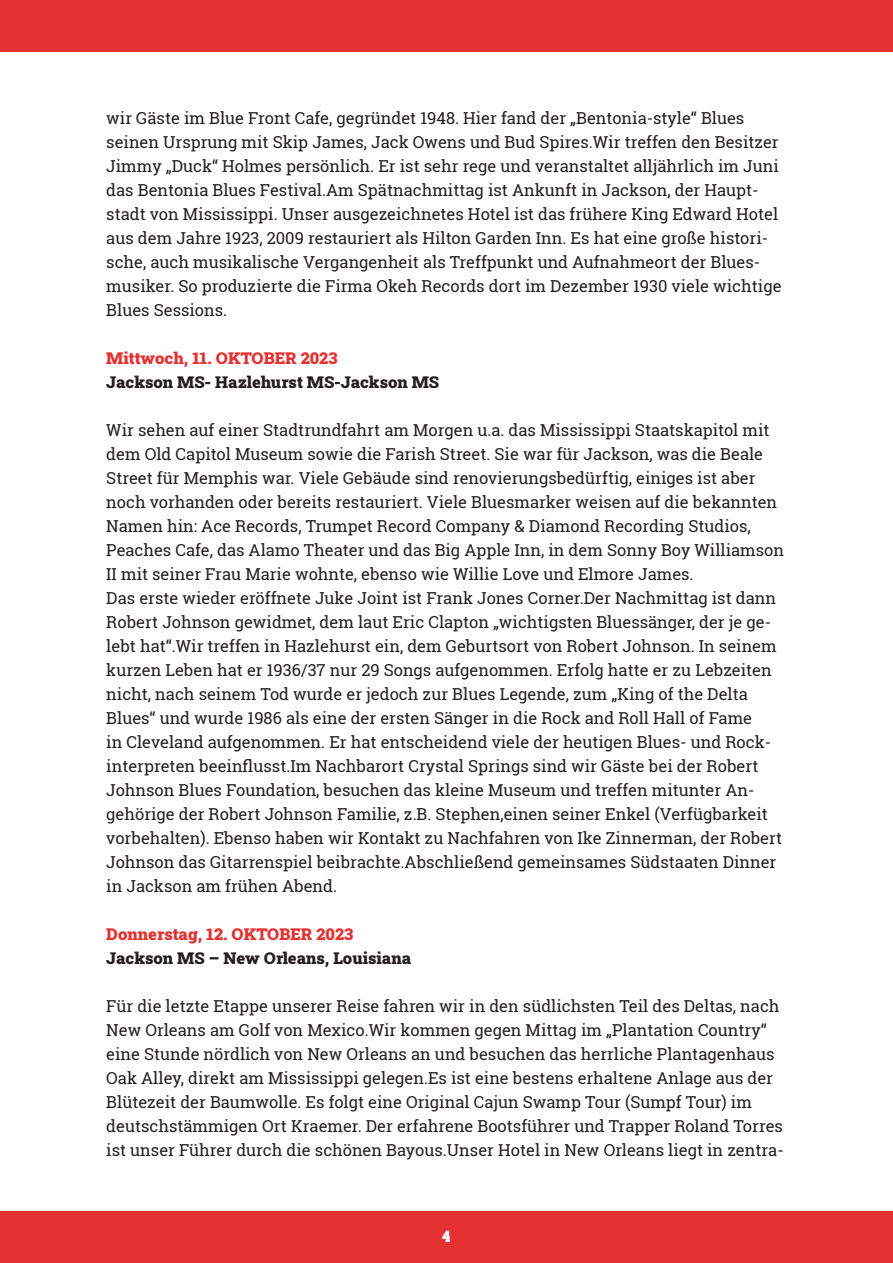
<style>
.page{position:relative;width:893px;height:1263px;background:#fff}
.page>*{position:absolute;margin:0;border:0;box-sizing:border-box;transform-origin:0 0}
.t1{font:16.5px/24px "Roboto Slab";color:#231f20}
.t2{font:900 16.5px "Roboto Slab";color:#231f20}
.t3{font:900 16.5px "Roboto Slab";color:#e43030}
.t4{font:15px "Faltige";color:#fff}
</style>
<div class="page">
<div style="left:0;top:1211px;width:893px;height:52px;background:#e43030"></div>
<div style="left:0;top:0;width:893px;height:51px;background:#e43030"></div>
<p class="t1" style="left:106px;top:105px;width:677px">wir Gäste im Blue Front Cafe, gegründet 1948. Hier fand der „Bentonia-style“ Blues seinen Ursprung mit Skip James, Jack Owens und Bud Spires.Wir treffen den Besitzer Jimmy „Duck“ Holmes persönlich. Er ist sehr rege und veranstaltet alljährlich im Juni das Bentonia Blues Festival.Am Spätnachmittag ist Ankunft in Jackson, der Haupt&shy;stadt von Mississippi. Unser ausgezeichnetes Hotel ist das frühere King Edward Hotel aus dem Jahre 1923, 2009 restauriert als Hilton Garden Inn. Es hat eine große histori&shy;sche, auch musikalische Vergangenheit als Treffpunkt und Aufnahmeort der Blues&shy;musiker. So produzierte die Firma Okeh Records dort im Dezember 1930 viele wichtige Blues Sessions.</p>
<p class="t3" style="left:106px;top:346px;width:233px">Mittwoch, 11. OKTOBER 2023</p>
<p class="t2" style="left:106px;top:370px;width:334px">Jackson MS- Hazlehurst MS-Jackson MS</p>
<p class="t1" style="left:106px;top:417px;width:679px">Wir sehen auf einer Stadtrundfahrt am Morgen u.a. das Mississippi Staatskapitol mit dem Old Capitol Museum sowie die Farish Street. Sie war für Jackson, was die Beale Street für Memphis war. Viele Gebäude sind renovierungsbedürftig, einiges ist aber noch vorhanden oder bereits restauriert. Viele Bluesmarker weisen auf die bekannten Namen hin: Ace Records, Trumpet Record Company &amp; Diamond Recording Studios, Peaches Cafe, das Alamo Theater und das Big Apple Inn, in dem Sonny Boy Williamson II mit seiner Frau Marie wohnte, ebenso wie Willie Love und Elmore James.<br>Das erste wieder eröffnete Juke Joint ist Frank Jones Corner.Der Nachmittag ist dann Robert Johnson gewidmet, dem laut Eric Clapton „wichtigsten Bluessänger, der je ge&shy;lebt hat“.Wir treffen in Hazlehurst ein, dem Geburtsort von Robert Johnson. In seinem kurzen Leben hat er 1936/37 nur 29 Songs aufgenommen. Erfolg hatte er zu Lebzeiten nicht, nach seinem Tod wurde er jedoch zur Blues Legende, zum „King of the Delta Blues“ und wurde 1986 als eine der ersten Sänger in die Rock and Roll Hall of Fame<br>in Cleveland aufgenommen. Er hat entscheidend viele der heutigen Blues- und Rock&shy;interpreten beeinflusst.Im Nachbarort Crystal Springs sind wir Gäste bei der Robert Johnson Blues Foundation, besuchen das kleine Museum und treffen mitunter An&shy;gehörige der Robert Johnson Familie, z.B. Stephen,einen seiner Enkel (Verfügbarkeit vorbehalten). Ebenso haben wir Kontakt zu Nachfahren von Ike Zinnerman, der Robert Johnson das Gitarrenspiel beibrachte.Abschließend gemeinsames Südstaaten Dinner in Jackson am frühen Abend.</p>
<p class="t3" style="left:106px;top:922px;width:248px">Donnerstag, 12. OKTOBER 2023</p>
<p class="t2" style="left:106px;top:946px;width:306px">Jackson MS – New Orleans, Louisiana</p>
<p class="t1" style="left:106px;top:993px;width:679px">Für die letzte Etappe unserer Reise fahren wir in den südlichsten Teil des Deltas, nach New Orleans am Golf von Mexico.Wir kommen gegen Mittag im „Plantation Country“ eine Stunde nördlich von New Orleans an und besuchen das herrliche Plantagenhaus Oak Alley, direkt am Mississippi gelegen.Es ist eine bestens erhaltene Anlage aus der Blütezeit der Baumwolle. Es folgt eine Original Cajun Swamp Tour (Sumpf Tour) im deutschstämmigen Ort Kraemer. Der erfahrene Bootsführer und Trapper Roland Torres ist unser Führer durch die schönen Bayous.Unser Hotel in New Orleans liegt in zentra-</p>
<p class="t4" style="left:442px;top:1226px;width:10px">4</p>
</div>
